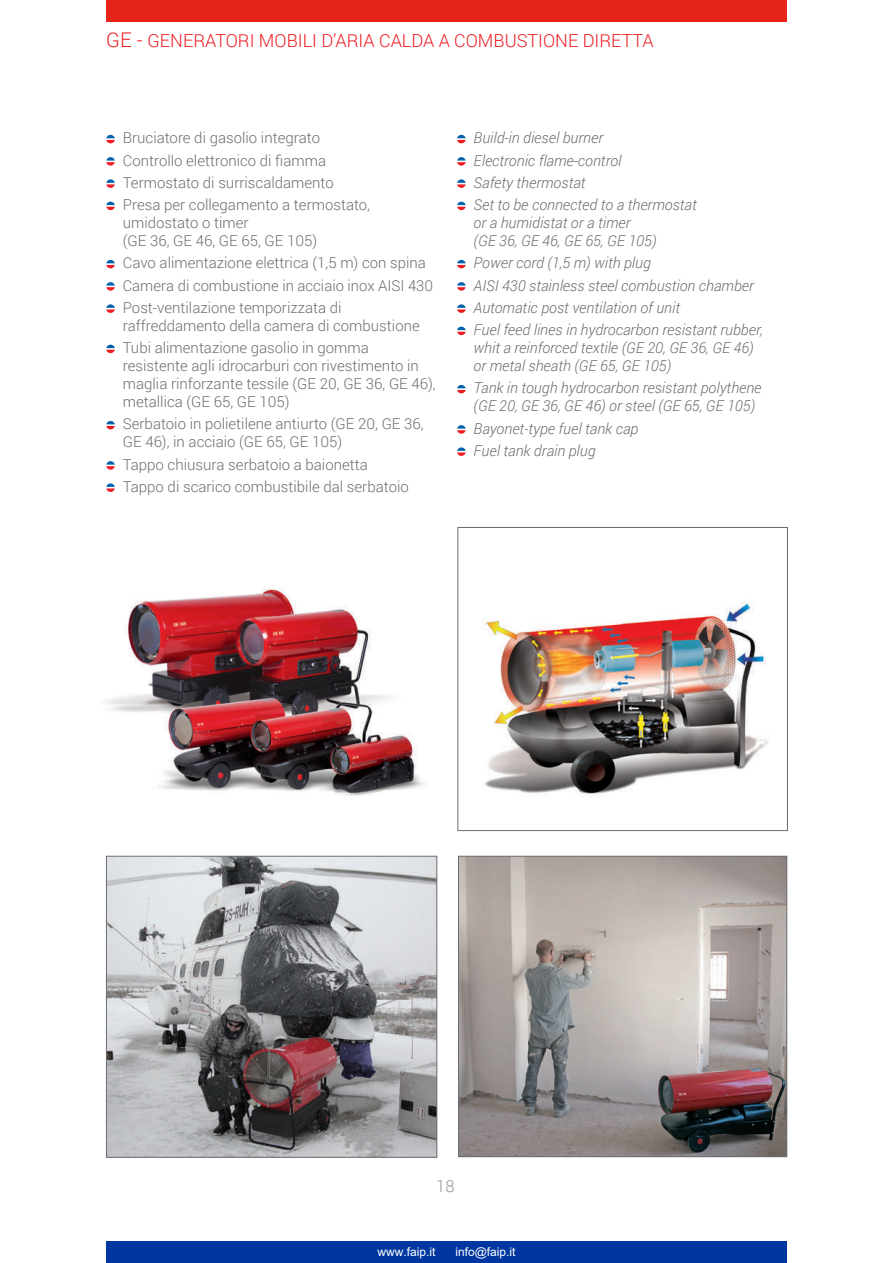
<style>
.page{position:relative;width:893px;height:1263px;background:#fff}
.page>*{position:absolute;margin:0;border:0;box-sizing:border-box;transform-origin:0 0}
.t1{font:300 18px "Roboto";color:#ee1d23}
.t2{font:300 16.5px "Roboto";color:#939598}
.t3{font:300 15px/22.2px "Roboto";color:#6c6d70}
.t4{font:italic 300 15px/22.2px "Roboto";color:#6c6d70}
.t5{font:12px "Arial";color:#fff}
.s1{font-size:20.25px}
.s2{font-size:20.4px}
</style>
<div class="page">
<div style="left:106px;top:0;width:681px;height:21px;background:#e72419"></div>
<div style="left:106px;top:1242px;width:681px;height:21px;background:#0036a0"></div>
<svg style="left:106px;top:135px;width:9px;height:8px"></svg>
<svg style="left:106px;top:157px;width:9px;height:9px"></svg>
<svg style="left:106px;top:179px;width:9px;height:9px"></svg>
<svg style="left:106px;top:202px;width:9px;height:8px"></svg>
<svg style="left:106px;top:260px;width:9px;height:8px"></svg>
<svg style="left:106px;top:282px;width:9px;height:9px"></svg>
<svg style="left:106px;top:304px;width:9px;height:9px"></svg>
<svg style="left:106px;top:345px;width:9px;height:8px"></svg>
<svg style="left:106px;top:421px;width:9px;height:8px"></svg>
<svg style="left:106px;top:461px;width:9px;height:9px"></svg>
<svg style="left:106px;top:483px;width:9px;height:9px"></svg>
<svg style="left:457px;top:135px;width:9px;height:8px"></svg>
<svg style="left:457px;top:157px;width:9px;height:9px"></svg>
<svg style="left:457px;top:179px;width:9px;height:9px"></svg>
<svg style="left:457px;top:202px;width:9px;height:8px"></svg>
<svg style="left:457px;top:260px;width:9px;height:8px"></svg>
<svg style="left:457px;top:282px;width:9px;height:9px"></svg>
<svg style="left:457px;top:304px;width:9px;height:9px"></svg>
<svg style="left:457px;top:327px;width:9px;height:8px"></svg>
<svg style="left:457px;top:385px;width:9px;height:8px"></svg>
<svg style="left:457px;top:425px;width:9px;height:9px"></svg>
<svg style="left:457px;top:447px;width:9px;height:9px"></svg>
<img style="left:460px;top:858px;width:325px;height:297px">
<div style="left:458px;top:856px;width:329px;height:301px;border:1px solid #6c6d70"></div>
<img style="left:108px;top:858px;width:327px;height:298px">
<div style="left:106px;top:856px;width:331px;height:302px;border:1px solid #6c6d70"></div>
<img style="left:485px;top:602px;width:284px;height:193px">
<div style="left:457px;top:527px;width:331px;height:304px;border:1px solid #6c6d70"></div>
<img style="left:106px;top:588px;width:320px;height:208px">
<p class="t1" style="left:106px;top:28px;width:549px"><span class="s1">GE</span> <span class="s2">-</span> GENERATORI MOBILI D’ARIA CALDA A COMBUSTIONE DIRETTA</p>
<p class="t3" style="left:123px;top:126px;width:249px">Bruciatore di gasolio integrato Controllo elettronico di fiamma Termostato di surriscaldamento Presa per collegamento a termostato,</p>
<p class="t3" style="left:123px;top:213px;width:196px;line-height:18px">umidostato o timer<br>(GE 36, GE 46, GE 65, GE 105)</p>
<p class="t3" style="left:123px;top:251px;width:312px">Cavo alimentazione elettrica (1,5 m) con spina<br>Camera di combustione in acciaio inox AISI 430<br>Post-ventilazione temporizzata di</p>
<p class="t3" style="left:123px;top:314px;width:298px">raffreddamento della camera di combustione<br>Tubi alimentazione gasolio in gomma</p>
<p class="t3" style="left:123px;top:356px;width:315px;line-height:18px">resistente agli idrocarburi con rivestimento in maglia rinforzante tessile (GE 20, GE 36, GE 46), metallica (GE 65, GE 105)</p>
<p class="t3" style="left:123px;top:415px;width:302px;line-height:18px">Serbatoio in polietilene antiurto (GE 20, GE 36,<br>GE 46), in acciaio (GE 65, GE 105)</p>
<p class="t3" style="left:123px;top:453px;width:287px">Tappo chiusura serbatoio a baionetta<br>Tappo di scarico combustibile dal serbatoio</p>
<p class="t4" style="left:474px;top:126px;width:225px">Build-in diesel burner<br>Electronic flame-control<br>Safety thermostat<br>Set to be connected to a thermostat</p>
<p class="t4" style="left:474px;top:213px;width:184px;line-height:18px">or a humidistat or a timer (GE 36, GE 46, GE 65, GE 105)</p>
<p class="t4" style="left:474px;top:251px;width:291px">Power cord (1,5 m) with plug<br>AISI 430 stainless steel combustion chamber Automatic post ventilation of unit<br>Fuel feed lines in hydrocarbon resistant rubber,</p>
<p class="t4" style="left:474px;top:338px;width:282px;line-height:18px">whit a reinforced textile (GE 20, GE 36, GE 46) or metal sheath (GE 65, GE 105)</p>
<p class="t4" style="left:474px;top:379px;width:289px;line-height:18px">Tank in tough hydrocarbon resistant polythene (GE 20, GE 36, GE 46) or steel (GE 65, GE 105)</p>
<p class="t4" style="left:474px;top:417px;width:166px">Bayonet-type fuel tank cap<br>Fuel tank drain plug</p>
<p class="t2" style="left:436px;top:1175px;width:20px">18</p>
<p class="t5" style="left:377px;top:1243px;width:60px">www.faip.it</p>
<p class="t5" style="left:455px;top:1243px;width:62px">info@faip.it</p>
</div>
